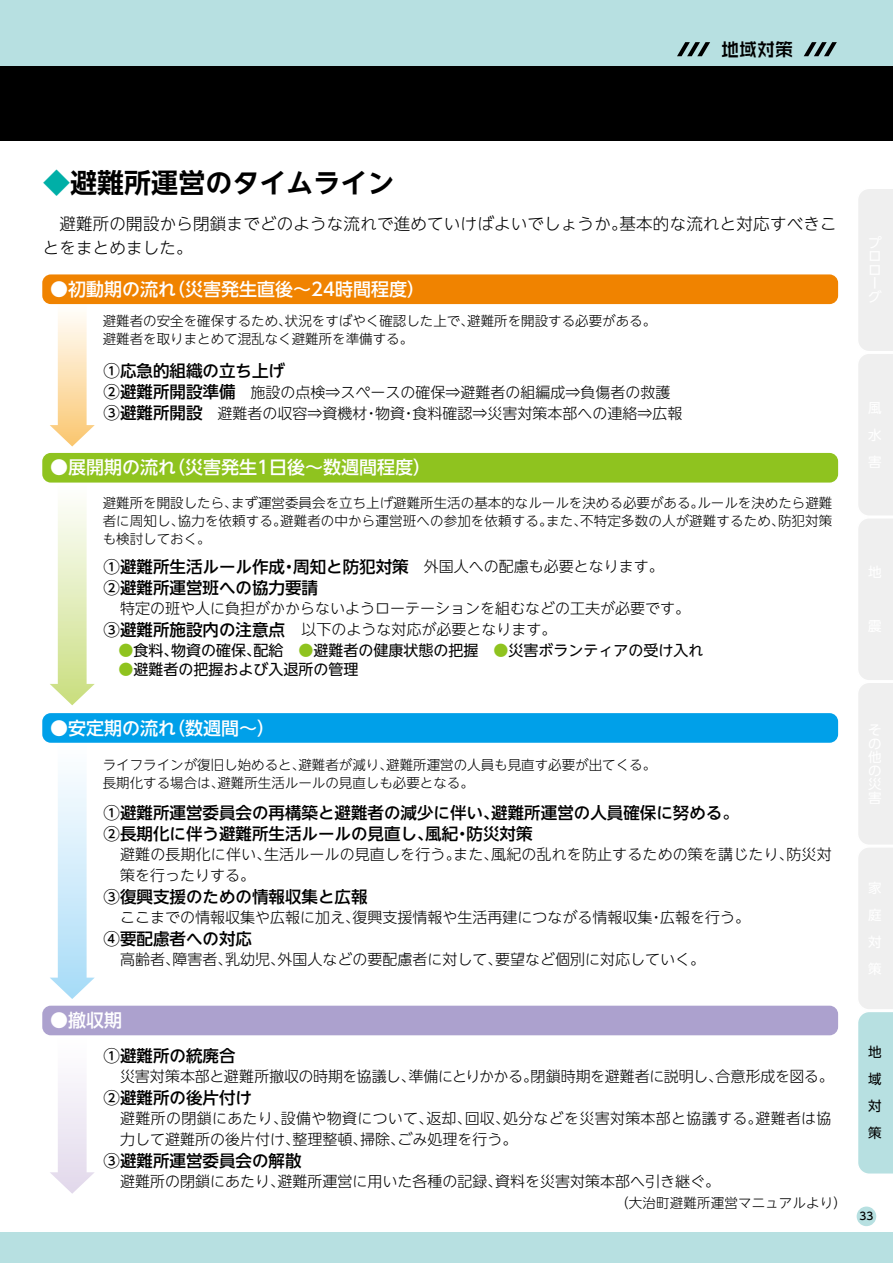
<style>
.page{position:relative;width:893px;height:1263px;background:#fff}
.page>*{position:absolute;margin:0;border:0;box-sizing:border-box;transform-origin:0 0}
.t1{font:700 27px "UD Shin Go NT Pro De";color:#000}
.t2{font:500 18px "UD Shin Go NT Pro";color:#fff}
.t3{font:18px "True Line G Bold RKSJ H";color:#000}
.t4{font:500 16.5px/21px "UD Shin Go NT Pro";color:#000}
.t5{font:300 16.5px/24px "UD Shin Go NT Pro";letter-spacing:.015em;color:#000}
.t6{font:300 15px/21px "UD Shin Go NT Pro";color:#000}
.t7{font:300 15px/21px "UD Shin Go NT Pro";letter-spacing:.02em;color:#000}
.t8{font:15px "UD Shin Go NT Pro";color:#000}
.t9{font:300 13.5px/18px "UD Shin Go NT Pro";color:#000}
.t10{font:13.5px/27px "UD Shin Go Pro";color:#000;text-align:justify}
.t11{font:500 10.5px "UD Shin Go NT Pro";color:#000}
.s1{color:#00afa7}
.s2{font-weight:500;font-size:16.5px}
.s3{font-weight:300;font-size:15px}
.s4{color:#8fc31f}
</style>
<div class="page">
<div style="left:0;top:65px;width:893px;height:76px;background:#000"></div>
<div style="left:0;top:0;width:893px;height:66px;background:#b7e0e1"></div>
<div style="left:0;top:1232px;width:893px;height:31px;background:#b7e0e1"></div>
<div style="left:857px;top:1206px;width:19px;height:20px;background:#b7e0e1;border-radius:50%"></div>
<svg style="left:50px;top:304px;width:45px;height:142px"></svg>
<svg style="left:50px;top:503px;width:45px;height:202px"></svg>
<svg style="left:50px;top:775px;width:45px;height:224px"></svg>
<svg style="left:50px;top:1035px;width:45px;height:159px"></svg>
<div style="left:42px;top:274px;width:796px;height:30px;background:#f08300;border-radius:9px"></div>
<div style="left:42px;top:453px;width:796px;height:30px;background:#8fc31f;border-radius:9px"></div>
<div style="left:42px;top:713px;width:796px;height:30px;background:#00a0e9;border-radius:9px"></div>
<div style="left:42px;top:1006px;width:796px;height:29px;background:#aca1ce;border-radius:9px"></div>
<svg style="left:677px;top:42px;width:33px;height:14px"></svg>
<svg style="left:804px;top:42px;width:33px;height:14px"></svg>
<svg style="left:858px;top:189px;width:35px;height:985px"></svg>
<p class="t3" style="left:721px;top:40px;width:73px">地域対策</p>
<h1 class="t1" style="left:43px;top:160px;width:353px"><span class="s1">◆</span>避難所運営のタイムライン</h1>
<p class="t5" style="left:43px;top:211px;width:795px">　避難所の開設から閉鎖までどのような流れで進めていけばよいでしょうか。基本的な流れと対応すべきことをまとめました。</p>
<p class="t2" style="left:50px;top:274px;width:376px">●初動期の流れ（災害発生直後～24時間程度）</p>
<p class="t9" style="left:103px;top:311px;width:555px">避難者の安全を確保するため、状況をすばやく確認した上で、避難所を開設する必要がある。避難者を取りまとめて混乱なく避難所を準備する。</p>
<p class="t4" style="left:104px;top:360px;width:183px">①応急的組織の立ち上げ</p>
<p class="t6" style="left:104px;top:381px;width:581px"><span class="s2">②避難所開設準備</span>　施設の点検⇒スペースの確保⇒避難者の組編成⇒負傷者の救護<br><span class="s2">③避難所開設</span>　避難者の収容⇒資機材・物資・食料確認⇒災害対策本部への連絡⇒広報</p>
<p class="t2" style="left:50px;top:453px;width:382px">●展開期の流れ（災害発生1日後～数週間程度）</p>
<p class="t9" style="left:103px;top:493px;width:731px;text-align:justify">避難所を開設したら、まず運営委員会を立ち上げ避難所生活の基本的なルールを決める必要がある。ルールを決めたら避難者に周知し、協力を依頼する。避難者の中から運営班への参加を依頼する。また、不特定多数の人が避難するため、防犯対策も検討しておく。</p>
<p class="t4" style="left:104px;top:556px;width:562px">①避難所生活ルール作成・周知と防犯対策 <span class="s3">外国人への配慮も必要となります。<br></span>②避難所運営班への協力要請</p>
<p class="t6" style="left:104px;top:597px;width:588px;text-indent:16px">特定の班や人に負担がかからないようローテーションを組むなどの工夫が必要です。<br><span class="s2">③避難所施設内の注意点　</span>以下のような対応が必要となります。</p>
<p class="t8" style="left:119px;top:638px;width:586px"><span class="s4">●</span>食料、物資の確保、配給　<span class="s4">●</span>避難者の健康状態の把握　<span class="s4">●</span>災害ボランティアの受け入れ</p>
<p class="t8" style="left:119px;top:657px;width:241px"><span class="s4">●</span>避難者の把握および入退所の管理</p>
<p class="t2" style="left:50px;top:713px;width:227px">●安定期の流れ（数週間～）</p>
<p class="t9" style="left:103px;top:755px;width:555px">ライフラインが復旧し始めると、避難者が減り、避難所運営の人員も見直す必要が出てくる。長期化する場合は、避難所生活ルールの見直しも必要となる。</p>
<p class="t4" style="left:104px;top:802px;width:637px">①避難所運営委員会の再構築と避難者の減少に伴い、避難所運営の人員確保に努める。<br>②長期化に伴う避難所生活ルールの見直し、風紀・防災対策</p>
<p class="t6" style="left:120px;top:843px;width:713px">避難の長期化に伴い、生活ルールの見直しを行う。また、風紀の乱れを防止するための策を講じたり、防災対策を行ったりする。</p>
<p class="t4" style="left:104px;top:886px;width:266px">③復興支援のための情報収集と広報</p>
<p class="t6" style="left:120px;top:906px;width:632px">ここまでの情報収集や広報に加え、復興支援情報や生活再建につながる情報収集・広報を行う。</p>
<p class="t4" style="left:104px;top:928px;width:150px">④要配慮者への対応</p>
<p class="t6" style="left:120px;top:948px;width:587px">高齢者、障害者、乳幼児、外国人などの要配慮者に対して、要望など個別に対応していく。</p>
<p class="t2" style="left:50px;top:1006px;width:74px">●撤収期</p>
<p class="t4" style="left:104px;top:1045px;width:134px">①避難所の統廃合</p>
<p class="t6" style="left:120px;top:1065px;width:715px">災害対策本部と避難所撤収の時期を協議し、準備にとりかかる。閉鎖時期を避難者に説明し、合意形成を図る。</p>
<p class="t4" style="left:104px;top:1087px;width:150px">②避難所の後片付け</p>
<p class="t7" style="left:120px;top:1107px;width:713px">避難所の閉鎖にあたり、設備や物資について、返却、回収、処分などを災害対策本部と協議する。避難者は協力して避難所の後片付け、整理整頓、掃除、ごみ処理を行う。</p>
<p class="t4" style="left:104px;top:1150px;width:199px">③避難所運営委員会の解散</p>
<p class="t6" style="left:120px;top:1170px;width:602px">避難所の閉鎖にあたり、避難所運営に用いた各種の記録、資料を災害対策本部へ引き継ぐ。</p>
<p class="t9" style="left:615px;top:1193px;width:233px">（大治町避難所運営マニュアルより）</p>
<p class="t10" style="left:868px;top:1038px;width:15px">地域対策</p>
<p class="t11" style="left:859px;top:1208px;width:15px">33</p>
</div>
